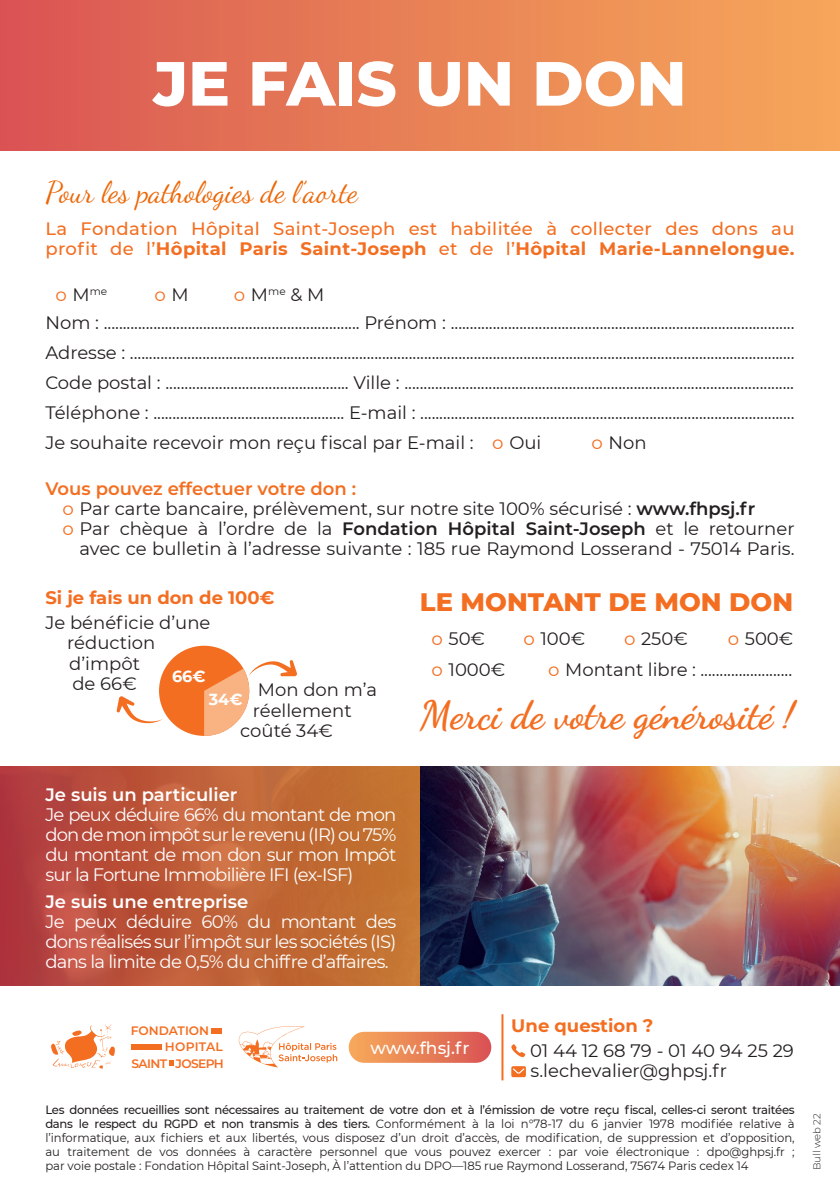
<style>
.page{position:relative;width:840px;height:1191px;background:#fff}
.page>*{position:absolute;margin:0;border:0;box-sizing:border-box;transform-origin:0 0}
.t1{font:800 62.2px "Montserrat";color:#fff}
.t2{font:700 39.2px "Dancing Script";color:#f36e21}
.t3{font:30px "Dancing Script";color:#ec6707}
.t4{font:800 25.8px "Montserrat";color:#f36e21}
.t5{font:18px/30px "Montserrat";color:#231f20}
.t6{font:18px/20px "Montserrat";letter-spacing:-.045em;color:#fff}
.t7{font:500 18px/20px "Montserrat";letter-spacing:.02em;color:#f36e21}
.t8{font:600 18px "Montserrat";color:#f36e21}
.t9{font:700 18px "Montserrat";color:#f36e21}
.t10{font:18px "Montserrat";color:#f36e21}
.t11{font:500 17.2px "Montserrat";color:#fff}
.t12{font:700 16px "Montserrat";color:#fff}
.t13{font:600 12.2px "Montserrat";letter-spacing:-.05em;color:#f36e21}
.t14{font:600 12.2px "Montserrat";letter-spacing:-.01em;color:#f36e21}
.t15{font:600 12.2px "Montserrat";letter-spacing:.02em;color:#f36e21}
.t16{font:12px/14px "Montserrat";letter-spacing:-.005em;color:#231f20;text-align:justify}
.t17{font:10.4px "Montserrat";color:#231f20}
.t18{font:300 10px "Montserrat";color:#231f20}
.t19{font:10px "Montserrat";color:#231f20}
.s1{font-weight:700}
.s2{font-size:18px;color:#f36e21}
.s3{font-size:18px}
.s4{color:#231f20}
.s5{color:#f36e21}
.s6{font-weight:600}
.s7{font-weight:700;color:#f36e21}
.s8{font-weight:500}
</style>
<div class="page">
<div style="left:0;top:0;width:839px;height:151px;background:linear-gradient(to right,#da5653,#f6a95a)"></div>
<svg style="left:511px;top:1044px;width:14px;height:13px"></svg>
<svg style="left:511px;top:1066px;width:14px;height:11px"></svg>
<hr style="left:501px;top:1014px;width:2px;height:66px;background:#f36e21">
<div style="left:348px;top:1031px;width:143px;height:31px;background:linear-gradient(to right,#f8ad5c,#d95452);border-radius:16px"></div>
<img style="left:420px;top:766px;width:419px;height:219px">
<svg style="left:0;top:766px;width:420px;height:219px;background:#bd5c38"></svg>
<div style="left:159px;top:645px;width:90px;height:91px;background:#f36e21;border-radius:50%"></div>
<svg style="left:116px;top:695px;width:47px;height:29px"></svg>
<svg style="left:204px;top:659px;width:93px;height:77px"></svg>
<svg style="left:51px;top:1024px;width:64px;height:45px"></svg>
<div style="left:211px;top:1028px;width:11px;height:5px;background:#f36e21"></div>
<svg style="left:169px;top:1060px;width:5px;height:5px"></svg>
<div style="left:132px;top:1044px;width:30px;height:5px;background:#f36e21"></div>
<svg style="left:238px;top:1026px;width:99px;height:41px"></svg>
<p class="t1" style="left:153px;top:38px;width:534px">JE FAIS UN DON</p>
<p class="t3" style="left:45px;top:169px;width:314px">Pour les pathologies de l’aorte</p>
<p class="t7" style="left:45px;top:218px;width:750px">La Fondation Hôpital Saint-Joseph est habilitée à collecter des dons au profit de l’<span class="s1">Hôpital Paris Saint-Joseph</span> et de l’<span class="s1">Hôpital Marie-Lannelongue.</span></p>
<p class="t17" style="left:55px;top:284px;width:53px"><span class="s2">о</span> <span class="s3">M</span>me</p>
<p class="t10" style="left:154px;top:282px;width:36px">о <span class="s4">M</span></p>
<p class="t5" style="left:234px;top:279px;width:92px"><span class="s5">о</span> M<sup>me</sup> &amp; M</p>
<p class="t5" style="left:45px;top:307px;width:750px;text-align:justify">Nom : ................................................................... Prénom : ..........................................................................................<br>Adresse : ..............................................................................................................................................................................<br>Code postal : ................................................ Ville : ......................................................................................................<br>Téléphone : .................................................. E-mail : ..................................................................................................<br>Je souhaite recevoir mon reçu fiscal par E-mail :</p>
<p class="t5" style="left:492px;top:427px;width:51px"><span class="s5">о</span> Oui</p>
<p class="t5" style="left:591px;top:427px;width:57px"><span class="s5">о</span> Non</p>
<p class="t8" style="left:45px;top:475px;width:312px">Vous pouvez effectuer votre don :</p>
<p class="t5" style="left:62px;top:492px;width:694px"><span class="s5">о</span> Par carte bancaire, prélèvement, sur notre site 100% sécurisé : <span class="s6">www.fhpsj.fr</span></p>
<p class="t5" style="left:62px;top:512px;width:733px"><span class="s5">о</span> Par chèque à l’ordre de la <span class="s6">Fondation Hôpital Saint-Joseph</span> et le retourner</p>
<p class="t5" style="left:79px;top:532px;width:716px">avec ce bulletin à l’adresse suivante : 185 rue Raymond Losserand - 75014 Paris.</p>
<p class="t9" style="left:45px;top:584px;width:230px">Si je fais un don de 100€</p>
<p class="t5" style="left:67px;top:612px;width:145px;line-height:20.4px;text-indent:-22px">Je bénéficie d’une réduction</p>
<p class="t5" style="left:72px;top:668px;width:66px">de 66€</p>
<p class="t5" style="left:69px;top:647px;width:72px">d’impôt</p>
<p class="t12" style="left:172px;top:664px;width:35px">66€</p>
<p class="t5" style="left:258px;top:674px;width:120px">Mon don m’a</p>
<p class="t5" style="left:240px;top:715px;width:94px">coûté 34€</p>
<p class="t12" style="left:208px;top:687px;width:35px">34€</p>
<p class="t5" style="left:253px;top:694px;width:100px">réellement</p>
<p class="t4" style="left:420px;top:583px;width:374px">LE MONTANT DE MON DON</p>
<p class="t5" style="left:431px;top:622px;width:55px"><span class="s5">о</span> 50€</p>
<p class="t5" style="left:523px;top:622px;width:63px"><span class="s5">о</span> 100€</p>
<p class="t5" style="left:623px;top:622px;width:65px"><span class="s5">о</span> 250€</p>
<p class="t5" style="left:727px;top:622px;width:67px"><span class="s5">о</span> 500€</p>
<p class="t5" style="left:431px;top:654px;width:75px"><span class="s5">о</span> 1000€</p>
<p class="t5" style="left:548px;top:654px;width:245px"><span class="s5">о</span> Montant libre : ........................</p>
<p class="t2" style="left:420px;top:685px;width:376px">Merci de votre générosité !</p>
<p class="t6" style="left:45px;top:784px;width:352px"><span class="s6">Je suis un particulier<br></span>Je peux déduire 66% du montant de mon don de mon impôt sur le revenu (IR) ou 75% du montant de mon don sur mon Impôt sur la Fortune Immobilière IFI (ex-ISF)</p>
<p class="t6" style="left:45px;top:891px;width:352px"><span class="s6">Je suis une entreprise<br></span>Je peux déduire 60% du montant des dons réalisés sur l’impôt sur les sociétés (IS) dans la limite de 0,5% du chiffre d’affaires.</p>
<p class="t14" style="left:131px;top:1021px;width:80px">FONDATION</p>
<p class="t15" style="left:165px;top:1038px;width:59px">HOPITAL</p>
<p class="t13" style="left:131px;top:1054px;width:94px">SAINT JOSEPH</p>
<p class="t11" style="left:370px;top:1036px;width:101px">www.fhsj.fr</p>
<p class="t5" style="left:529px;top:1011px;width:265px;line-height:25.6px;text-indent:-19px"><span class="s7">Une question ?<br></span>01 44 12 68 79 - 01 40 94 25 29</p>
<p class="t5" style="left:530px;top:1055px;width:198px">s.lechevalier@ghpsj.fr</p>
<p class="t16" style="left:45px;top:1102px;width:750px"><span class="s8">Les données recueillies sont nécessaires au traitement de votre don et à l’émission de votre reçu fiscal, celles-ci seront traitées dans le respect du RGPD et non transmis à des tiers.</span> Conformément à la loi n°78-17 du 6 janvier 1978 modifiée relative à l’informatique, aux fichiers et aux libertés, vous disposez d’un droit d’accès, de modification, de suppression et d’opposition, au traitement de vos données à caractère personnel que vous pouvez exercer : par voie électronique : dpo@ghpsj.fr ; par voie postale : Fondation Hôpital Saint-Joseph, À l’attention du DPO—185 rue Raymond Losserand, 75674 Paris cedex 14</p>
<p class="t18" style="left:809px;top:1170px;width:59px;rotate:-90deg">Bull web 22</p>
<p class="t19" style="left:812px;top:1170px;width:56px;rotate:-90deg">AC HML 22</p>
</div>
